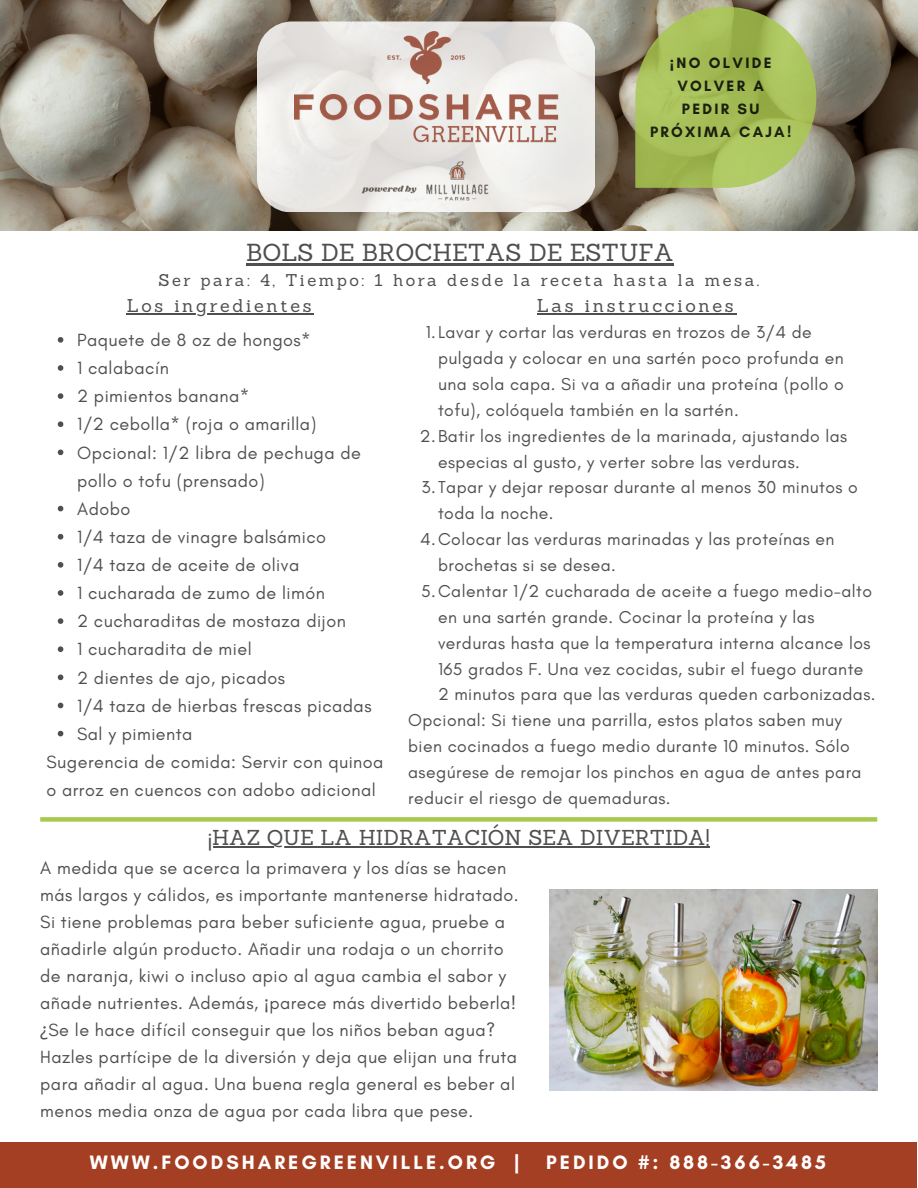
<style>
.page{position:relative;width:918px;height:1188px;background:#fff}
.page>*{position:absolute;margin:0;border:0;box-sizing:border-box;transform-origin:0 0}
.t1{font:24px "Sanchez";color:#4f4f4f}
.t2{font:21px "Sanchez";color:#4f4f4f}
.t3{font:700 19.8px "Glacial Indifference";letter-spacing:.15em;color:#fff}
.t4{font:18.15px "Sanchez";letter-spacing:.15em;color:#4f4f4f}
.t5{font:18px/27px "Glacial Indifference";letter-spacing:.025em;color:#4f4f4f}
.t6{font:18px "Sanchez";letter-spacing:.15em;color:#4f4f4f}
.t7{font:17.55px "Glacial Indifference";letter-spacing:.025em;color:#4f4f4f}
.t8{font:16.65px "Sanchez";letter-spacing:.15em;color:#4f4f4f}
.t9{font:700 15.3px/22.8px "Glacial Indifference";letter-spacing:.15em;color:#000;text-align:center}
.s1{font-family:"Noto Sans"}
</style>
<div class="page">
<div style="left:0;top:1142px;width:917px;height:46px;background:#a53f23"></div>
<img style="left:0;top:0;width:918px;height:231px">
<svg style="left:635px;top:7px;width:181px;height:181px;background:#a7bb62"></svg>
<svg style="left:257px;top:21px;width:338px;height:191px;fill:#ebeae7"></svg>
<img style="left:294px;top:31px;width:265px;height:172px">
<div style="left:40px;top:817px;width:837px;height:5px;background:#a9c850"></div>
<img style="left:549px;top:890px;width:329px;height:201px">
<hr style="left:127px;top:313px;width:187px;height:1px;background:#4f4f4f">
<svg style="left:58px;top:337px;width:5px;height:6px"></svg>
<svg style="left:58px;top:365px;width:5px;height:6px"></svg>
<svg style="left:58px;top:393px;width:5px;height:6px"></svg>
<svg style="left:58px;top:421px;width:5px;height:6px"></svg>
<svg style="left:58px;top:450px;width:5px;height:5px"></svg>
<svg style="left:58px;top:506px;width:5px;height:5px"></svg>
<svg style="left:58px;top:534px;width:5px;height:6px"></svg>
<svg style="left:58px;top:562px;width:5px;height:6px"></svg>
<svg style="left:58px;top:590px;width:5px;height:6px"></svg>
<svg style="left:58px;top:618px;width:5px;height:6px"></svg>
<svg style="left:58px;top:646px;width:5px;height:6px"></svg>
<svg style="left:58px;top:675px;width:5px;height:5px"></svg>
<svg style="left:58px;top:703px;width:5px;height:5px"></svg>
<svg style="left:58px;top:731px;width:5px;height:5px"></svg>
<hr style="left:246px;top:264px;width:428px;height:2px;background:#4f4f4f">
<hr style="left:537px;top:313px;width:200px;height:1px;background:#4f4f4f">
<hr style="left:208px;top:846px;width:502px;height:1px;background:#4f4f4f">
<p class="t9" style="left:650px;top:52px;width:143px"><span class="s1">¡</span>NO OLVIDE<br>VOLVER A<br>PEDIR SU<br>PRÓXIMA CAJA!</p>
<h1 class="t1" style="left:246px;top:237px;width:429px">BOLS DE BROCHETAS DE ESTUFA</h1>
<p class="t8" style="left:159px;top:270px;width:602px">Ser para: 4, Tiempo: 1 hora desde la receta hasta la mesa.</p>
<p class="t4" style="left:537px;top:294px;width:199px">Las instrucciones</p>
<p class="t6" style="left:127px;top:294px;width:186px">Los ingredientes</p>
<p class="t5" style="left:77px;top:326px;width:235px">Paquete de 8 oz de hongos*</p>
<p class="t5" style="left:77px;top:354px;width:93px">1 calabacín</p>
<p class="t5" style="left:77px;top:382px;width:174px">2 pimientos banana*</p>
<p class="t5" style="left:77px;top:411px;width:241px">1/2 cebolla* (roja o amarilla)</p>
<p class="t5" style="left:77px;top:439px;width:285px">Opcional: 1/2 libra de pechuga de</p>
<p class="t5" style="left:77px;top:467px;width:189px">pollo o tofu (prensado)</p>
<p class="t5" style="left:77px;top:495px;width:55px">Adobo</p>
<p class="t5" style="left:77px;top:523px;width:251px">1/4 taza de vinagre balsámico</p>
<p class="t5" style="left:77px;top:551px;width:224px">1/4 taza de aceite de oliva</p>
<p class="t5" style="left:77px;top:579px;width:249px">1 cucharada de zumo de limón</p>
<p class="t5" style="left:77px;top:607px;width:270px">2 cucharaditas de mostaza dijon</p>
<p class="t5" style="left:77px;top:636px;width:176px">1 cucharadita de miel</p>
<p class="t5" style="left:77px;top:664px;width:210px">2 dientes de ajo, picados</p>
<p class="t5" style="left:77px;top:692px;width:296px">1/4 taza de hierbas frescas picadas</p>
<p class="t5" style="left:77px;top:720px;width:117px">Sal y pimienta</p>
<p class="t5" style="left:47px;top:748px;width:339px">Sugerencia de comida: Servir con quinoa</p>
<p class="t5" style="left:47px;top:776px;width:331px">o arroz en cuencos con adobo adicional</p>
<p class="t7" style="left:426px;top:321px;width:388px">1.Lavar y cortar las verduras en trozos de 3/4 de</p>
<p class="t7" style="left:438px;top:347px;width:407px">pulgada y colocar en una sartén poco profunda en</p>
<p class="t7" style="left:438px;top:373px;width:407px">una sola capa. Si va a añadir una proteína (pollo o</p>
<p class="t7" style="left:438px;top:399px;width:302px">tofu), colóquela también en la sartén.</p>
<p class="t7" style="left:420px;top:425px;width:429px">2.Batir los ingredientes de la marinada, ajustando las</p>
<p class="t7" style="left:438px;top:451px;width:363px">especias al gusto, y verter sobre las verduras.</p>
<p class="t7" style="left:422px;top:477px;width:438px">3.Tapar y dejar reposar durante al menos 30 minutos o</p>
<p class="t7" style="left:438px;top:503px;width:117px">toda la noche.</p>
<p class="t7" style="left:420px;top:528px;width:416px">4.Colocar las verduras marinadas y las proteínas en</p>
<p class="t7" style="left:438px;top:554px;width:179px">brochetas si se desea.</p>
<p class="t7" style="left:421px;top:580px;width:453px">5.Calentar 1/2 cucharada de aceite a fuego medio-alto</p>
<p class="t7" style="left:438px;top:606px;width:378px">en una sartén grande. Cocinar la proteína y las</p>
<p class="t7" style="left:438px;top:632px;width:434px">verduras hasta que la temperatura interna alcance los</p>
<p class="t7" style="left:438px;top:658px;width:427px">165 grados F. Una vez cocidas, subir el fuego durante</p>
<p class="t7" style="left:438px;top:684px;width:439px">2 minutos para que las verduras queden carbonizadas.</p>
<p class="t7" style="left:408px;top:710px;width:435px">Opcional: Si tiene una parrilla, estos platos saben muy</p>
<p class="t7" style="left:408px;top:735px;width:443px">bien cocinados a fuego medio durante 10 minutos. Sólo</p>
<p class="t7" style="left:408px;top:761px;width:455px">asegúrese de remojar los pinchos en agua de antes para</p>
<p class="t7" style="left:408px;top:787px;width:264px">reducir el riesgo de quemaduras.</p>
<p class="t2" style="left:208px;top:824px;width:503px">¡HAZ QUE LA HIDRATACIÓN SEA DIVERTIDA!</p>
<p class="t5" style="left:40px;top:855px;width:480px">A medida que se acerca la primavera y los días se hacen más largos y cálidos, es importante mantenerse hidratado.<br>Si tiene problemas para beber suficiente agua, pruebe a añadirle algún producto. Añadir una rodaja o un chorrito de naranja, kiwi o incluso apio al agua cambia el sabor y añade nutrientes. Además, <span class="s1">¡</span>parece más divertido beberla! <span class="s1">¿</span>Se le hace difícil conseguir que los niños beban agua?<br>Hazles partícipe de la diversión y deja que elijan una fruta para añadir al agua. Una buena regla general es beber al menos media onza de agua por cada libra que pese.</p>
<p class="t3" style="left:90px;top:1150px;width:431px">WWW.FOODSHAREGREENVILLE.ORG |</p>
<p class="t3" style="left:546px;top:1150px;width:281px">PEDIDO #: 888-366-3485</p>
</div>
